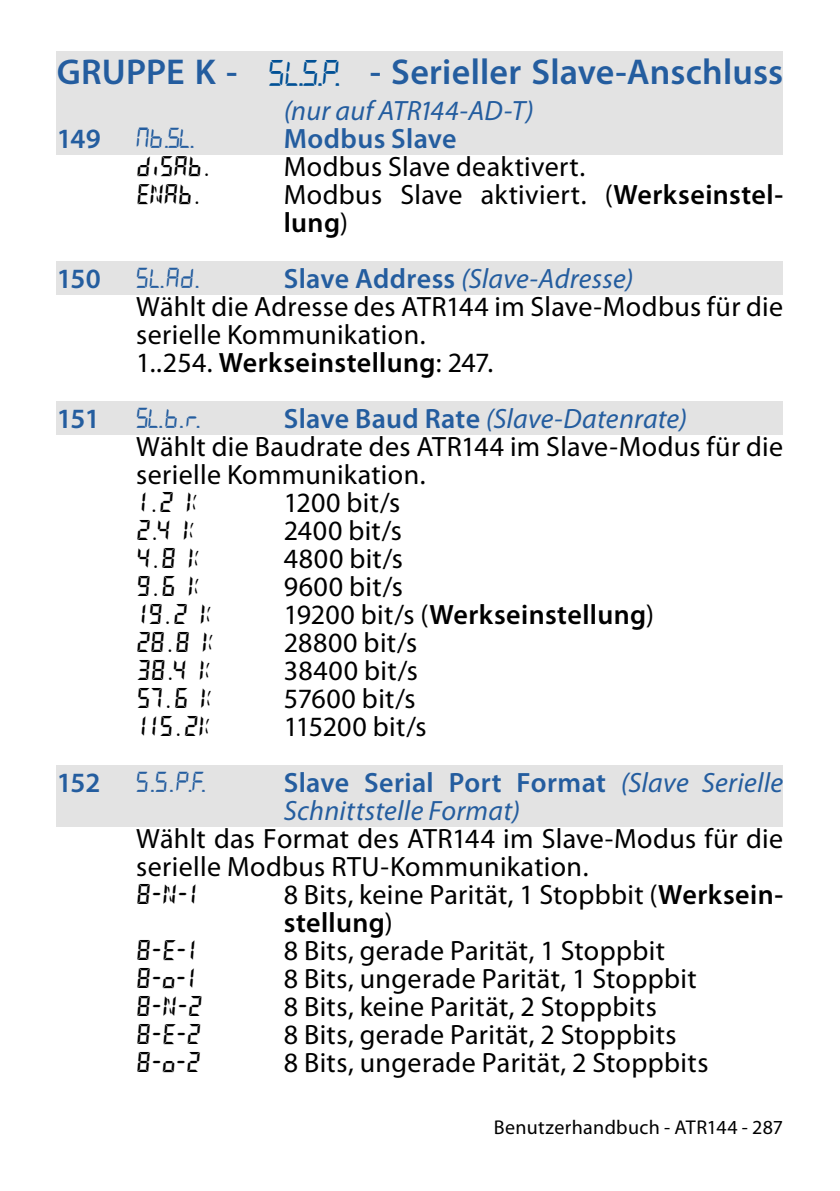
<style>
.page{position:relative;width:840px;height:1191px;background:#fff}
.page>*{position:absolute;margin:0;border:0;box-sizing:border-box;transform-origin:0 0}
.TESTO_Gruppo_parametri{font:600 36px "Myriad Pro";letter-spacing:.005em;color:#245d9f}
.TESTO_Parametri-v2{font:28px/28px "Myriad Pro";letter-spacing:.015em;color:#000}
.TESTO-Spiega{font:28px/28px "Myriad Pro";letter-spacing:.01em;color:#000}
.TESTO_FilettoSopra_PARAMETRI-v2{font:italic 28px/28px "Myriad Pro";letter-spacing:.01em;color:#245d9f}
.TESTO_Parametri-v2-2{font:28px "Pixsys 11 Segs";letter-spacing:-.08em;color:#000}
.TESTO-Spiega-2{font:600 28px "Myriad Pro";letter-spacing:.015em;color:#000}
.TESTO_Parametri-v2-3{font:600 28px "Myriad Pro";letter-spacing:.015em;color:#000}
.TESTO_FilettoSopra_PARAMETRI-v2-2{font:28px "Pix 7 Segs";letter-spacing:-.045em;color:#245d9f;scale:.95 1}
.TESTO_FilettoSopra_PARAMETRI-v2-3{font:600 28px "Myriad Pro";letter-spacing:.005em;color:#245d9f}
.TESTO_Gruppo_parametri-2{font:italic 28px "Myriad Pro";letter-spacing:.01em;color:#245d9f}
.t1{font:20px "Myriad Pro";letter-spacing:.02em;color:#000}
.s1{font-family:"Pix 7 Segs";font-weight:400;color:#005095}
.s2{font-weight:600}
.s3{font-weight:600;font-style:normal}
.s4{font-weight:400}
</style>
<div class="page">
<div style="left:57px;top:51px;width:725px;height:78px;background:#e3e3e3"></div>
<div style="left:57px;top:121px;width:725px;height:34px;background:#e3e3e3"></div>
<div style="left:57px;top:261px;width:725px;height:34px;background:#e3e3e3"></div>
<div style="left:57px;top:401px;width:725px;height:34px;background:#e3e3e3"></div>
<div style="left:57px;top:765px;width:725px;height:62px;background:#e3e3e3"></div>
<p class="TESTO_Gruppo_parametri" style="left:57px;top:52px;width:727px">GRUPPE K - <span class="s1">SL.S.P.</span> - Serieller Slave-Anschluss</p>
<p class="TESTO_Gruppo_parametri-2" style="left:283px;top:95px;width:251px">(nur auf ATR144-AD-T)</p>
<p class="TESTO_FilettoSopra_PARAMETRI-v2-3" style="left:57px;top:123px;width:46px">149</p>
<p class="TESTO_FilettoSopra_PARAMETRI-v2-2" style="left:136px;top:122px;width:64px">MB.SL.</p>
<p class="TESTO_FilettoSopra_PARAMETRI-v2-3" style="left:283px;top:123px;width:174px">Modbus Slave</p>
<p class="TESTO_Parametri-v2-2" style="left:136px;top:150px;width:80px">diSAb.</p>
<p class="TESTO_Parametri-v2" style="left:283px;top:153px;width:303px">Modbus Slave deaktivert.</p>
<p class="TESTO_Parametri-v2-2" style="left:136px;top:178px;width:70px">EnAb.</p>
<p class="TESTO_Parametri-v2" style="left:283px;top:181px;width:500px">Modbus Slave aktiviert. (<span class="s2">Werkseinstel&shy;lung</span>)</p>
<p class="TESTO_FilettoSopra_PARAMETRI-v2-3" style="left:57px;top:263px;width:46px">150</p>
<p class="TESTO_FilettoSopra_PARAMETRI-v2-2" style="left:136px;top:262px;width:69px">SL.AD.</p>
<p class="TESTO_FilettoSopra_PARAMETRI-v2" style="left:283px;top:265px;width:351px"><span class="s3">Slave Address</span> (Slave-Adresse)</p>
<p class="TESTO-Spiega" style="left:136px;top:293px;width:648px">Wählt die Adresse des ATR144 im Slave-Modbus für die serielle Kommunikation.</p>
<p class="TESTO-Spiega-2" style="left:136px;top:347px;width:358px"><span class="s4">1..254.</span> Werkseinstellung<span class="s4">: 247.</span></p>
<p class="TESTO_FilettoSopra_PARAMETRI-v2-3" style="left:57px;top:403px;width:45px">151</p>
<p class="TESTO_FilettoSopra_PARAMETRI-v2-2" style="left:136px;top:402px;width:70px">SL.B.R.</p>
<p class="TESTO_FilettoSopra_PARAMETRI-v2" style="left:283px;top:405px;width:404px"><span class="s3">Slave Baud Rate</span> (Slave-Datenrate)</p>
<p class="TESTO-Spiega" style="left:136px;top:433px;width:648px">Wählt die Baudrate des ATR144 im Slave-Modus für die serielle Kommunikation.</p>
<p class="TESTO_Parametri-v2-2" style="left:136px;top:486px;width:65px">1.2 k</p>
<p class="TESTO_Parametri-v2" style="left:283px;top:489px;width:118px">1200 bit/s</p>
<p class="TESTO_Parametri-v2-2" style="left:136px;top:514px;width:62px">2.4 k</p>
<p class="TESTO_Parametri-v2" style="left:283px;top:517px;width:120px">2400 bit/s</p>
<p class="TESTO_Parametri-v2-2" style="left:136px;top:542px;width:66px">4.8 k</p>
<p class="TESTO_Parametri-v2" style="left:283px;top:545px;width:121px">4800 bit/s</p>
<p class="TESTO_Parametri-v2-2" style="left:136px;top:570px;width:66px">9.6 k</p>
<p class="TESTO_Parametri-v2" style="left:283px;top:573px;width:120px">9600 bit/s</p>
<p class="TESTO_Parametri-v2-2" style="left:136px;top:598px;width:79px">19.2 k</p>
<p class="TESTO_Parametri-v2-3" style="left:283px;top:599px;width:372px"><span class="s4">19200 bit/s (</span>Werkseinstellung<span class="s4">)</span></p>
<p class="TESTO_Parametri-v2-2" style="left:136px;top:626px;width:81px">28.8 k</p>
<p class="TESTO_Parametri-v2" style="left:283px;top:629px;width:135px">28800 bit/s</p>
<p class="TESTO_Parametri-v2-2" style="left:136px;top:654px;width:77px">38.4 k</p>
<p class="TESTO_Parametri-v2" style="left:283px;top:657px;width:135px">38400 bit/s</p>
<p class="TESTO_Parametri-v2-2" style="left:136px;top:682px;width:79px">57.6 k</p>
<p class="TESTO_Parametri-v2" style="left:283px;top:685px;width:133px">57600 bit/s</p>
<p class="TESTO_Parametri-v2-2" style="left:136px;top:710px;width:77px">115.2k</p>
<p class="TESTO_Parametri-v2" style="left:283px;top:713px;width:144px">115200 bit/s</p>
<p class="TESTO_FilettoSopra_PARAMETRI-v2-3" style="left:57px;top:767px;width:45px">152</p>
<p class="TESTO_FilettoSopra_PARAMETRI-v2-2" style="left:136px;top:766px;width:76px">S.S.P.F.</p>
<p class="TESTO_FilettoSopra_PARAMETRI-v2" style="left:283px;top:769px;width:500px"><span class="s3">Slave Serial Port Format</span> (Slave Serielle<br>Schnittstelle Format)</p>
<p class="TESTO-Spiega" style="left:136px;top:825px;width:648px">Wählt das Format des ATR144 im Slave-Modus für die serielle Modbus RTU-Kommunikation.</p>
<p class="TESTO_Parametri-v2-2" style="left:136px;top:878px;width:67px">8-N-1</p>
<p class="TESTO_Parametri-v2" style="left:283px;top:881px;width:500px">8 Bits, keine Parität, 1 Stopbbit (<span class="s2">Werksein&shy;stellung</span>)</p>
<p class="TESTO_Parametri-v2-2" style="left:136px;top:934px;width:65px">8-E-1</p>
<p class="TESTO_Parametri-v2" style="left:283px;top:937px;width:382px">8 Bits, gerade Parität, 1 Stoppbit</p>
<p class="TESTO_Parametri-v2-2" style="left:136px;top:962px;width:65px">8-o-1</p>
<p class="TESTO_Parametri-v2" style="left:283px;top:965px;width:414px">8 Bits, ungerade Parität, 1 Stoppbit</p>
<p class="TESTO_Parametri-v2-2" style="left:136px;top:990px;width:68px">8-N-2</p>
<p class="TESTO_Parametri-v2" style="left:283px;top:993px;width:374px">8 Bits, keine Parität, 2 Stoppbits</p>
<p class="TESTO_Parametri-v2-2" style="left:136px;top:1018px;width:67px">8-E-2</p>
<p class="TESTO_Parametri-v2" style="left:283px;top:1021px;width:394px">8 Bits, gerade Parität, 2 Stoppbits</p>
<p class="TESTO_Parametri-v2-2" style="left:136px;top:1046px;width:66px">8-o-2</p>
<p class="TESTO_Parametri-v2" style="left:283px;top:1049px;width:426px">8 Bits, ungerade Parität, 2 Stoppbits</p>
<p class="t1" style="left:493px;top:1116px;width:291px">Benutzerhandbuch - ATR144 - 287</p>
</div>
